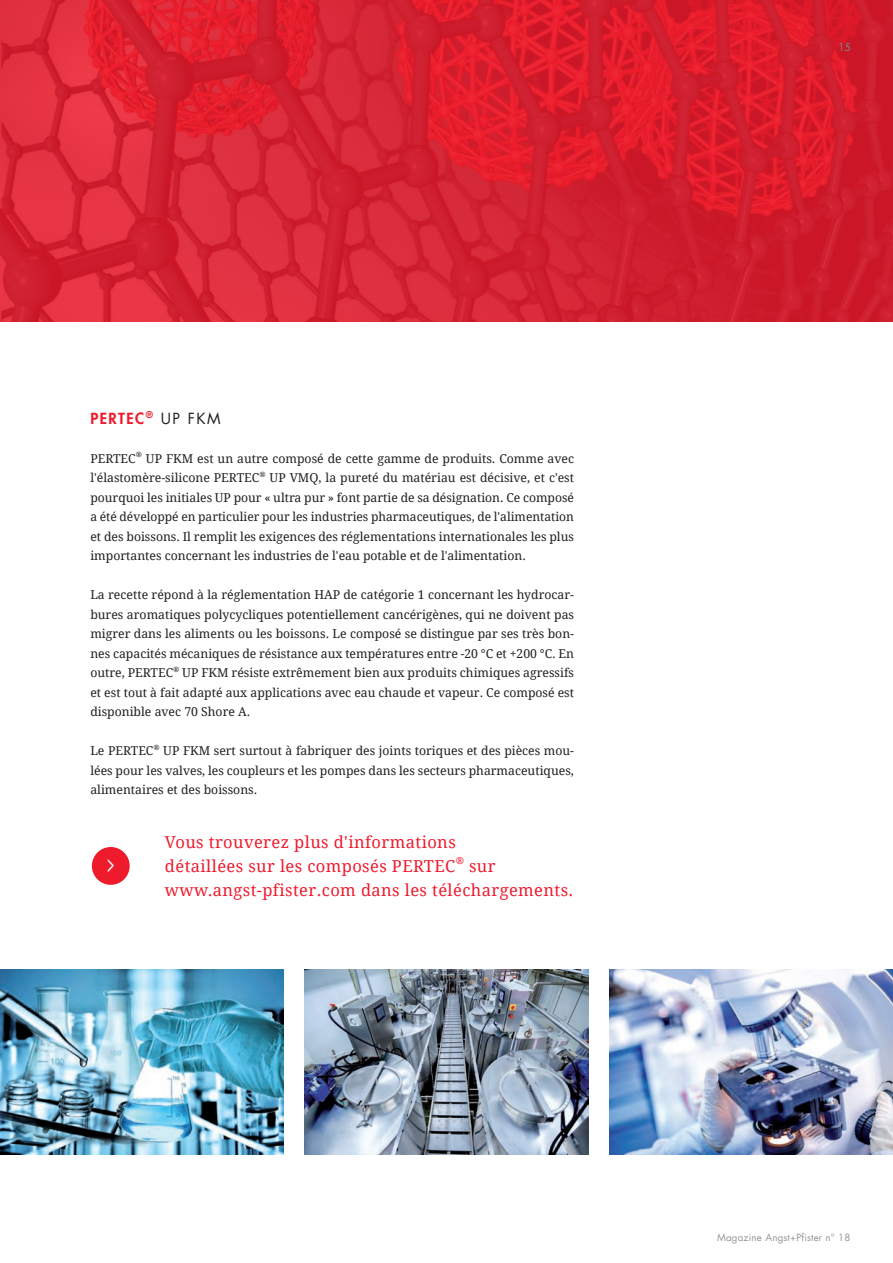
<style>
.page{position:relative;width:893px;height:1263px;background:#fff}
.page>*{position:absolute;margin:0;border:0;box-sizing:border-box;transform-origin:0 0}
.t1{font:700 26.1px "Droid Serif";color:#fff;scale:.5 1}
.t2{font:16.5px/24px "Droid Serif";letter-spacing:.025em;color:#ee1b2d}
.t3{font:800 15px "Futura Com";letter-spacing:.1em;color:#ee1b2d}
.t4{font:12.15px/19.5px "Droid Serif";color:#231f20;text-align:justify}
.t5{font:10.5px "Futura LT";color:#808285}
.t6{font:9.9px "Droid Serif";color:#ee1b2d}
.t7{font:9.75px "Futura LT";letter-spacing:.02em;color:#939598}
.s1{font-weight:400;color:#231f20}
</style>
<div class="page">
<div style="left:91px;top:846px;width:39px;height:39px;background:#ee1b2d;border-radius:50%"></div>
<div style="left:90px;top:845px;width:41px;height:41px;border:2px solid #fff;border-radius:50%"></div>
<img style="left:610px;top:970px;width:283px;height:185px">
<img style="left:0;top:970px;width:283px;height:185px">
<img style="left:305px;top:970px;width:283px;height:185px">
<img style="left:0;top:0;width:893px;height:321px">
<p class="t5" style="left:838px;top:40px;width:14px">15</p>
<p class="t3" style="left:90px;top:407px;width:132px">PERTEC<sup>®</sup> <span class="s1">UP FKM</span></p>
<p class="t4" style="left:90px;top:449px;width:485px">PERTEC<sup>®</sup> UP FKM est un autre composé de cette gamme de produits. Comme avec l'élastomère-silicone PERTEC<sup>®</sup> UP VMQ, la pureté du matériau est décisive, et c'est pourquoi les initiales UP pour « ultra pur » font partie de sa désignation. Ce composé a été développé en particulier pour les industries pharmaceutiques, de l'alimentation et des boissons. Il remplit les exigences des réglementations internationales les plus importantes concernant les industries de l'eau potable et de l'alimentation.</p>
<p class="t4" style="left:90px;top:585px;width:485px">La recette répond à la réglementation HAP de catégorie 1 concernant les hydrocar&shy;bures aromatiques polycycliques potentiellement cancérigènes, qui ne doivent pas migrer dans les aliments ou les boissons. Le composé se distingue par ses très bon&shy;nes capacités mécaniques de résistance aux températures entre -20 °C et +200 °C. En outre, PERTEC<sup>®</sup> UP FKM résiste extrêmement bien aux produits chimiques agressifs et est tout à fait adapté aux applications avec eau chaude et vapeur. Ce composé est disponible avec 70 Shore A.</p>
<p class="t4" style="left:90px;top:741px;width:485px">Le PERTEC<sup>®</sup> UP FKM sert surtout à fabriquer des joints toriques et des pièces mou&shy;lées pour les valves, les coupleurs et les pompes dans les secteurs pharmaceutiques, alimentaires et des boissons.</p>
<h1 class="t1" style="left:107px;top:850px;width:16px">&gt;</h1>
<h2 class="t2" style="left:165px;top:830px;width:292px">Vous trouverez plus d'informations détaillées sur les composés PERTEC</h2>
<p class="t6" style="left:456px;top:855px;width:10px">®</p>
<h2 class="t2" style="left:165px;top:854px;width:410px;text-indent:304px">sur www.angst-pfister.com dans les téléchargements.</h2>
<p class="t7" style="left:717px;top:1231px;width:135px">Magazine Angst+Pfister n° 18</p>
</div>
